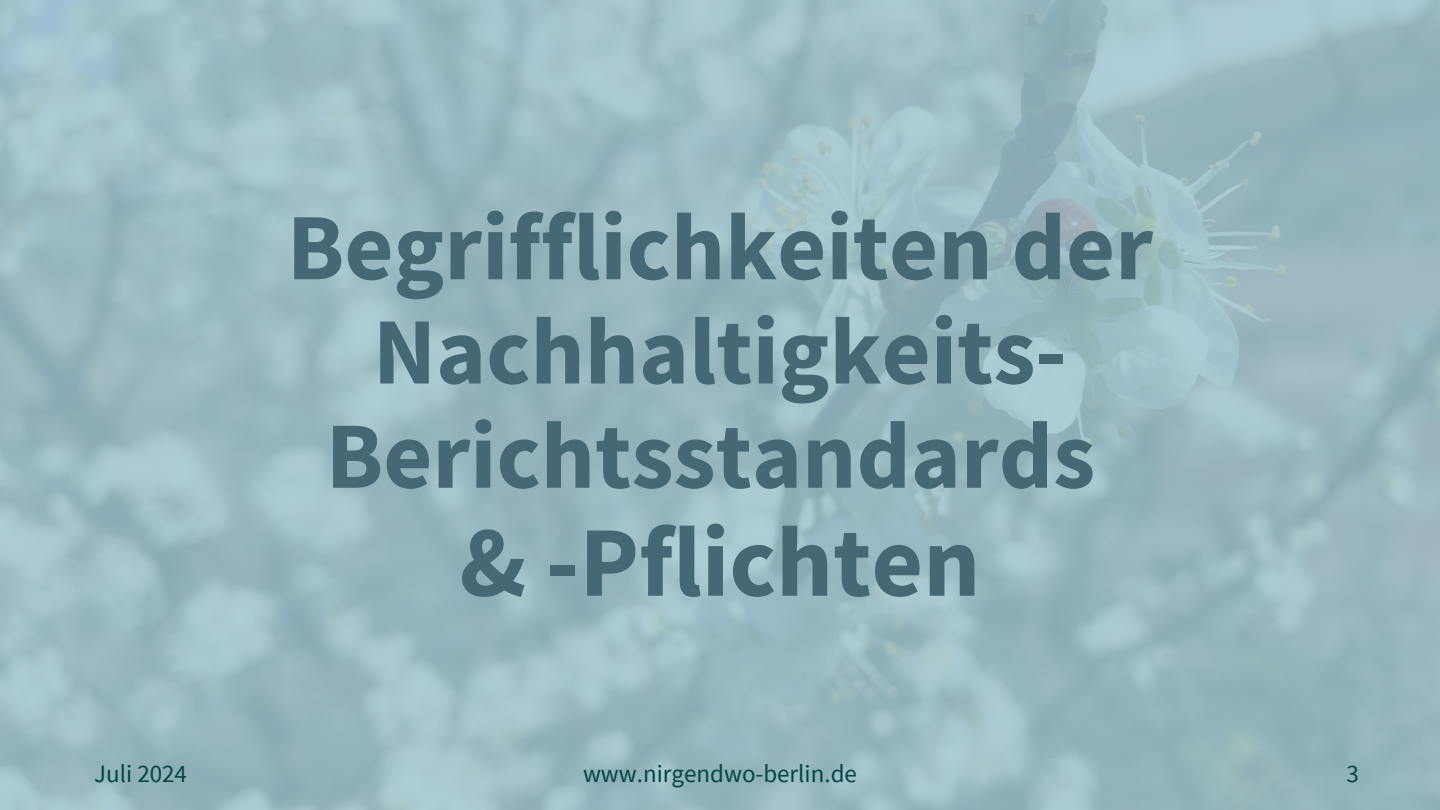
<style>
.page{position:relative;width:1440px;height:810px;background:#fff}
.page>*{position:absolute;margin:0;border:0;box-sizing:border-box;transform-origin:0 0}
.t1{font:700 100px "Source Sans Pro";color:#456874}
.t2{font:700 95px/104.2px "Source Sans Pro";color:#456874;text-align:center}
.t3{font:25px "Source Sans Pro";color:#004646}
</style>
<div class="page">
<p class="t2" style="left:287px;top:193px;width:868px">Begrifflichkeiten der<br>Nachhaltigkeits-<br>Berichtsstandards</p>
<p class="t1" style="left:460px;top:497px;width:522px">&amp; -Pflichten</p>
<p class="t3" style="left:94px;top:757px;width:94px">Juli 2024</p>
<h1 class="t3" style="left:583px;top:757px;width:275px">www.nirgendwo-berlin.de</h1>
<p class="t3" style="left:1347px;top:757px;width:14px">3</p>
</div>
